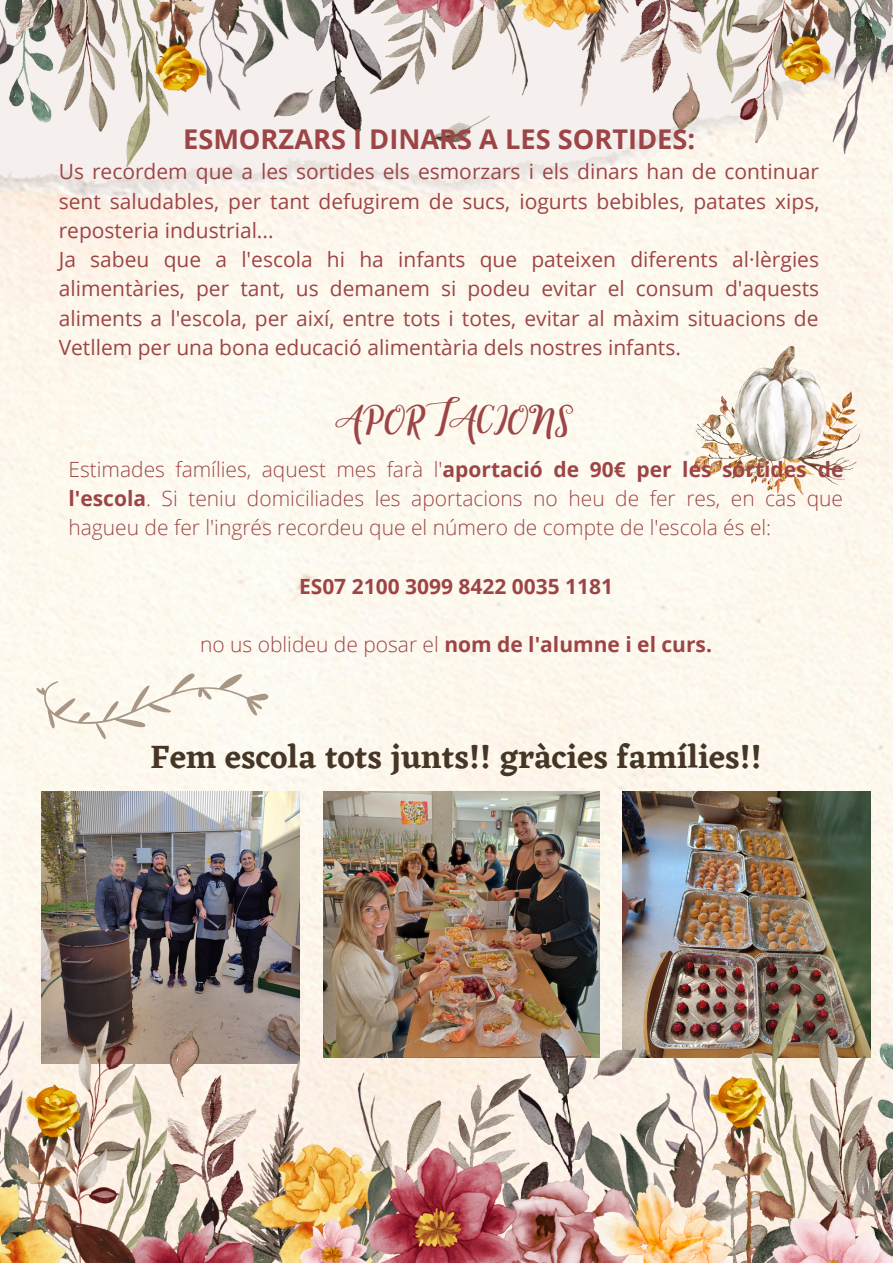
<style>
.page{position:relative;width:893px;height:1264px;background:#fff}
.page>*{position:absolute;margin:0;border:0;box-sizing:border-box;transform-origin:0 0}
.t1{font:45px "Lucky Dip Caitlin";color:#9d4546}
.t2{font:600 33px "Eczar";color:#453626}
.t3{font:700 27.15px "Open Sans";color:#9d4546}
.t4{font:21px/29.2px "Open Sans";color:#9d4546}
.t5{font:300 21px/29.2px "Open Sans";color:#9d4546;text-align:justify}
.t6{font:700 21px "Open Sans";color:#9d4546}
.s1{font-weight:700}
.s2{font-weight:300}
</style>
<div class="page">
<div style="left:0;top:166px;width:892px;height:828px;background:#fdf8ee"></div>
<img style="left:0;top:0;width:892px;height:166px">
<img style="left:42px;top:791px;width:257px;height:203px">
<img style="left:323px;top:791px;width:276px;height:203px">
<img style="left:622px;top:791px;width:248px;height:203px">
<img style="left:0;top:994px;width:892px;height:268px">
<img style="left:692px;top:346px;width:167px;height:149px">
<svg style="left:35px;top:632px;width:239px;height:133px"></svg>
<p class="t3" style="left:183px;top:120px;width:513px">ESMORZARS I DINARS A LES SORTIDES:</p>
<p class="t4" style="left:59px;top:157px;width:762px">Us recordem que a les sortides els esmorzars i els dinars han de continuar sent saludables, per tant defugirem de sucs, iogurts bebibles, patates xips, reposteria industrial...<br>Ja sabeu que a l'escola hi ha infants que pateixen diferents al·lèrgies alimentàries, per tant, us demanem si podeu evitar el consum d'aquests aliments a l'escola, per així, entre tots i totes, evitar al màxim situacions de Vetllem per una bona educació alimentària dels nostres infants.</p>
<h1 class="t1" style="left:335px;top:396px;width:236px">APORTACIONS</h1>
<p class="t5" style="left:68px;top:454px;width:776px">Estimades famílies, aquest mes farà l'<span class="s1">aportació de 90€ per les sortides de l'escola</span>. Si teniu domiciliades les aportacions no heu de fer res, en cas que hagueu de fer l'ingrés recordeu que el número de compte de l'escola és el:</p>
<p class="t6" style="left:299px;top:571px;width:315px">ES07 2100 3099 8422 0035 1181</p>
<p class="t6" style="left:200px;top:630px;width:513px"><span class="s2">no us oblideu de posar el</span> nom de l'alumne i el curs.</p>
<h2 class="t2" style="left:150px;top:737px;width:612px">Fem escola tots junts!! gràcies famílies!!</h2>
</div>
